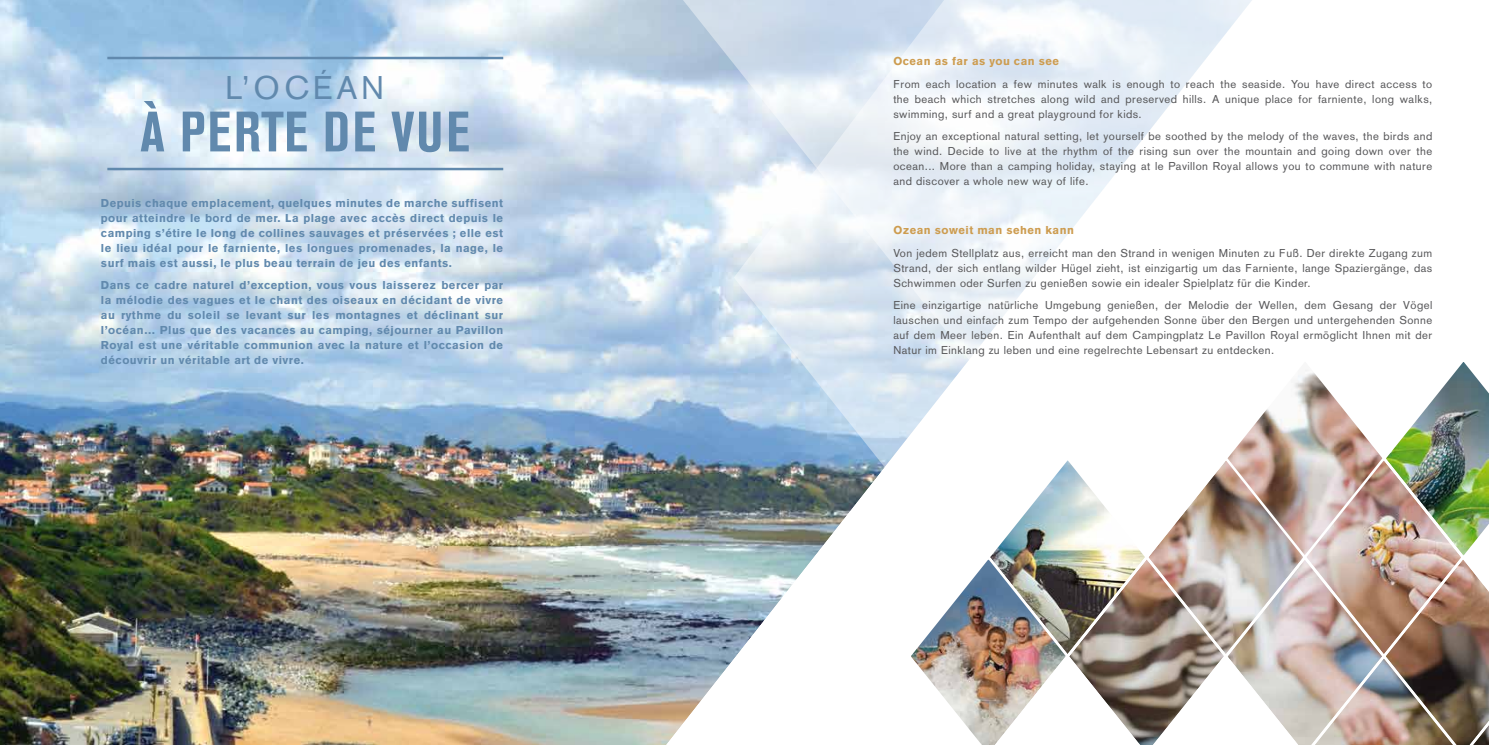
<style>
.page{position:relative;width:1489px;height:745px;background:#fff}
.page>*{position:absolute;margin:0;border:0;box-sizing:border-box;transform-origin:0 0}
.t1{font:700 condensed 56.25px "Akzidenz Grotesk BE";letter-spacing:.03em;color:#6189ad}
.t2{font:32.5px "Akzidenz Grotesk BE";letter-spacing:.12em;color:#6189ad}
.t3{font:11.25px/15px "Akzidenz Grotesk";letter-spacing:.04em;color:#58585a;text-align:justify}
.t4{font:900 11.25px/15px "Akzidenz Grotesk";letter-spacing:.04em;color:#6189ad;text-align:justify}
.t5{font:900 11.25px "Akzidenz Grotesk";letter-spacing:.04em;color:#cd9c4f}
</style>
<div class="page">
<img style="left:0;top:0;width:733px;height:744px">
<svg style="left:668px;top:0;width:65px;height:466px;background:#bdd2e7"></svg>
<svg style="left:733px;top:0;width:519px;height:660px"></svg>
<img style="left:905px;top:356px;width:583px;height:388px">
<hr style="left:107px;top:57px;width:396px;height:2px;background:#6189ad">
<hr style="left:107px;top:168px;width:396px;height:2px;background:#6189ad">
<h2 class="t2" style="left:225px;top:68px;width:160px">L’OCÉAN</h2>
<h1 class="t1" style="left:140px;top:100px;width:331px">À PERTE DE VUE</h1>
<p class="t4" style="left:101px;top:195px;width:404px">Depuis chaque emplacement, quelques minutes de marche suffisent pour atteindre le bord de mer. La plage avec accès direct depuis le camping s’étire le long de collines sauvages et préservées ; elle est le lieu idéal pour le farniente, les longues promenades, la nage, le surf mais est aussi, le plus beau terrain de jeu des enfants.</p>
<p class="t4" style="left:101px;top:278px;width:404px">Dans ce cadre naturel d’exception, vous vous laisserez bercer par la mélodie des vagues et le chant des oiseaux en décidant de vivre au rythme du soleil se levant sur les montagnes et déclinant sur l’océan… Plus que des vacances au camping, séjourner au Pavillon Royal est une véritable communion avec la nature et l’occasion de découvrir un véritable art de vivre.</p>
<p class="t5" style="left:893px;top:55px;width:167px">Ocean as far as you can see</p>
<p class="t3" style="left:893px;top:76px;width:540px">From each location a few minutes walk is enough to reach the seaside. You have direct access to the beach which stretches along wild and preserved hills. A unique place for farniente, long walks, swimming, surf and a great playground for kids.</p>
<p class="t3" style="left:893px;top:128px;width:540px">Enjoy an exceptional natural setting, let yourself be soothed by the melody of the waves, the birds and the wind. Decide to live at the rhythm of the rising sun over the mountain and going down over the ocean... More than a camping holiday, staying at le Pavillon Royal allows you to commune with nature and discover a whole new way of life.</p>
<p class="t5" style="left:893px;top:223px;width:182px">Ozean soweit man sehen kann</p>
<p class="t3" style="left:893px;top:245px;width:540px">Von jedem Stellplatz aus, erreicht man den Strand in wenigen Minuten zu Fuß. Der direkte Zugang zum Strand, der sich entlang wilder Hügel zieht, ist einzigartig um das Farniente, lange Spaziergänge, das Schwimmen oder Surfen zu genießen sowie ein idealer Spielplatz für die Kinder.</p>
<p class="t3" style="left:893px;top:297px;width:540px">Eine einzigartige natürliche Umgebung genießen, der Melodie der Wellen, dem Gesang der Vögel lauschen und einfach zum Tempo der aufgehenden Sonne über den Bergen und untergehenden Sonne auf dem Meer leben. Ein Aufenthalt auf dem Campingplatz Le Pavillon Royal ermöglicht Ihnen mit der Natur im Einklang zu leben und eine regelrechte Lebensart zu entdecken.</p>
</div>
